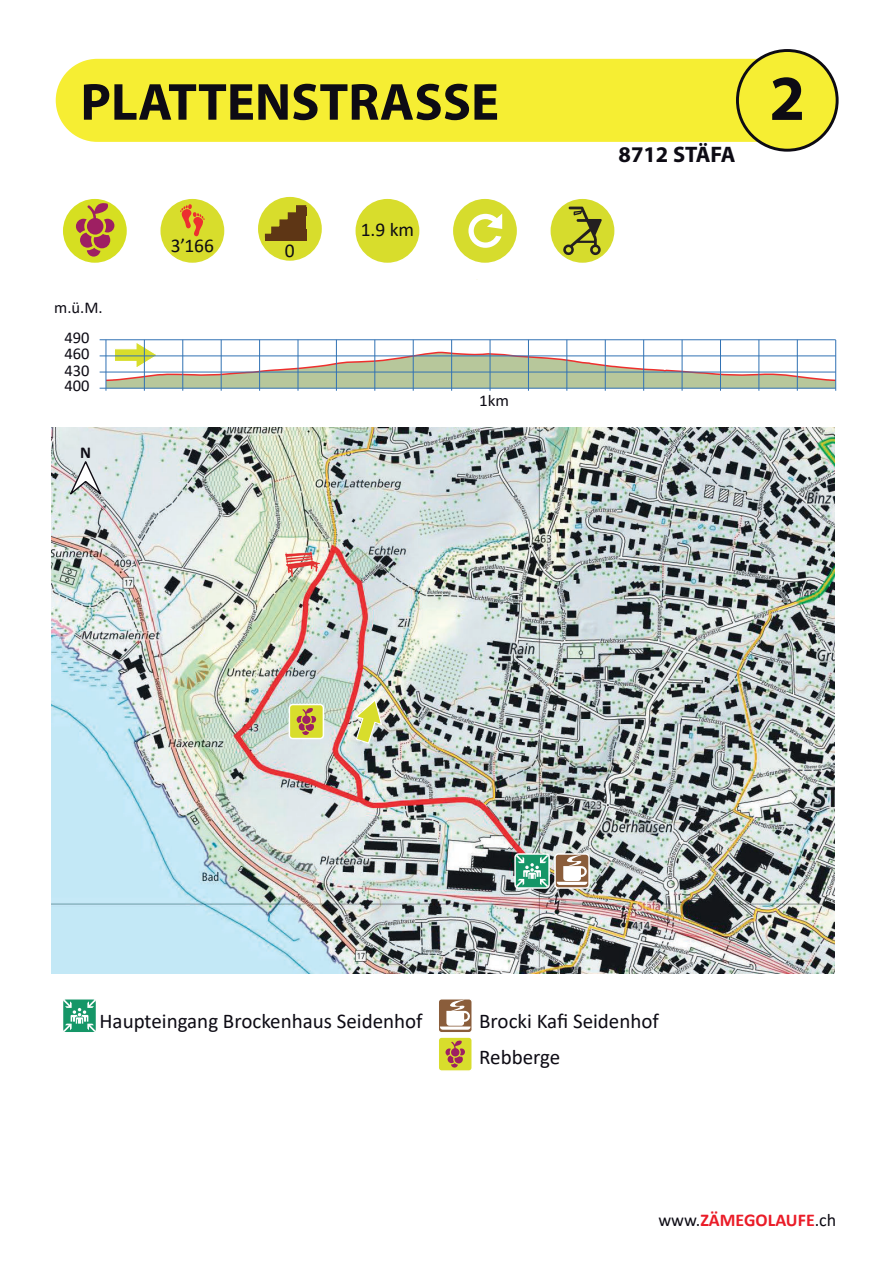
<style>
.page{position:relative;width:893px;height:1263px;background:#fff}
.page>*{position:absolute;margin:0;border:0;box-sizing:border-box;transform-origin:0 0}
.t1{font:700 64.5px "Myriad Pro";color:#0d0b14}
.t2{font:700 52.5px "Myriad Pro";color:#0d0b14}
.t3{font:700 22.5px "Myriad Pro";color:#0d0b14}
.t4{font:21px/36px "Calibri";color:#0d0b14}
.t5{font:19.5px "Calibri";color:#0d0b14}
.t6{font:700 18px "Calibri";color:#ea1c28}
.t7{font:700 16.65px "Calibri";color:#0d0b14}
.t8{font:16.5px "Calibri";color:#0d0b14}
.s1{font-weight:400;color:#0d0b14}
</style>
<div class="page">
<img style="left:52px;top:427px;width:783px;height:546px">
<svg style="left:354px;top:698px;width:29px;height:46px"></svg>
<div style="left:62px;top:998px;width:35px;height:35px;border:2px solid #fff;border-radius:3px"></div>
<svg style="left:63px;top:1000px;width:33px;height:32px"></svg>
<div style="left:514px;top:853px;width:36px;height:36px;border:2px solid #fff;border-radius:3px"></div>
<svg style="left:516px;top:855px;width:32px;height:32px"></svg>
<div style="left:437px;top:998px;width:36px;height:35px;border:2px solid #fff;border-radius:3px"></div>
<svg style="left:440px;top:999px;width:31px;height:31px"></svg>
<div style="left:555px;top:854px;width:34px;height:34px;background:#8a5d3b;border-radius:3px"></div>
<div style="left:554px;top:853px;width:36px;height:36px;border:2px solid #fff;border-radius:3px"></div>
<svg style="left:557px;top:855px;width:30px;height:30px"></svg>
<img style="left:285px;top:551px;width:34px;height:26px">
<div style="left:289px;top:704px;width:34px;height:34px;background:#d8dd2c;border-radius:3px"></div>
<div style="left:289px;top:704px;width:35px;height:35px;border:2px solid #fff;border-radius:3px"></div>
<svg style="left:297px;top:708px;width:19px;height:27px"></svg>
<div style="left:438px;top:1037px;width:34px;height:34px;background:#d8dd2c;border-radius:3px"></div>
<div style="left:437px;top:1036px;width:36px;height:36px;border:2px solid #fff;border-radius:3px"></div>
<svg style="left:445px;top:1040px;width:20px;height:27px"></svg>
<svg style="left:67px;top:458px;width:35px;height:41px"></svg>
<div style="left:356px;top:199px;width:63px;height:64px;background:#d8dd2c;border-radius:50%"></div>
<div style="left:160px;top:199px;width:64px;height:64px;background:#d8dd2c;border-radius:50%"></div>
<svg style="left:180px;top:204px;width:25px;height:32px"></svg>
<div style="left:258px;top:197px;width:64px;height:64px;background:#d8dd2c;border-radius:50%"></div>
<svg style="left:261px;top:203px;width:49px;height:37px"></svg>
<div style="left:265px;top:235px;width:41px;height:6px;background:#5e3615"></div>
<div style="left:274px;top:229px;width:32px;height:7px;background:#5e3615"></div>
<div style="left:282px;top:222px;width:24px;height:9px;background:#5e3615"></div>
<div style="left:291px;top:214px;width:15px;height:10px;background:#5e3615"></div>
<div style="left:298px;top:207px;width:8px;height:9px;background:#5e3615"></div>
<div style="left:551px;top:199px;width:63px;height:64px;background:#d6dc2d;border-radius:50%"></div>
<svg style="left:563px;top:207px;width:39px;height:48px"></svg>
<div style="left:453px;top:199px;width:64px;height:64px;background:#d6dc2d;border-radius:50%"></div>
<svg style="left:468px;top:214px;width:34px;height:34px"></svg>
<div style="left:63px;top:199px;width:64px;height:64px;background:#d6df21;border-radius:50%"></div>
<svg style="left:76px;top:201px;width:38px;height:56px"></svg>
<svg style="left:105px;top:340px;width:732px;height:48px"></svg>
<hr style="left:100px;top:388px;width:736px;height:1px;background:#3172b4">
<hr style="left:100px;top:372px;width:736px;height:1px;background:#3172b4">
<hr style="left:100px;top:356px;width:736px;height:1px;background:#3172b4">
<hr style="left:100px;top:339px;width:736px;height:1px;background:#3172b4">
<hr style="left:106px;top:340px;width:1px;height:51px;background:#3172b4">
<hr style="left:259px;top:340px;width:1px;height:51px;background:#3172b4">
<hr style="left:413px;top:340px;width:1px;height:51px;background:#3172b4">
<hr style="left:183px;top:340px;width:1px;height:51px;background:#3172b4">
<hr style="left:336px;top:340px;width:1px;height:51px;background:#3172b4">
<hr style="left:759px;top:340px;width:1px;height:51px;background:#3172b4">
<hr style="left:720px;top:340px;width:1px;height:51px;background:#3172b4">
<hr style="left:643px;top:340px;width:1px;height:51px;background:#3172b4">
<hr style="left:567px;top:340px;width:1px;height:51px;background:#3172b4">
<hr style="left:490px;top:340px;width:1px;height:51px;background:#3172b4">
<hr style="left:144px;top:340px;width:1px;height:51px;background:#3172b4">
<hr style="left:298px;top:340px;width:1px;height:51px;background:#3172b4">
<hr style="left:221px;top:340px;width:1px;height:51px;background:#3172b4">
<hr style="left:682px;top:340px;width:1px;height:51px;background:#3172b4">
<hr style="left:605px;top:340px;width:1px;height:51px;background:#3172b4">
<hr style="left:528px;top:340px;width:1px;height:51px;background:#3172b4">
<hr style="left:451px;top:340px;width:1px;height:51px;background:#3172b4">
<hr style="left:797px;top:340px;width:1px;height:51px;background:#3172b4">
<hr style="left:375px;top:340px;width:1px;height:51px;background:#3172b4">
<hr style="left:835px;top:340px;width:1px;height:51px;background:#3172b4">
<div style="left:56px;top:59px;width:703px;height:83px;background:#f6ee33"></div>
<div style="left:737px;top:51px;width:100px;height:99px;background:#f6ee33;border-radius:50%"></div>
<div style="left:736px;top:49px;width:103px;height:103px;border:3px solid #0d0b14;border-radius:50%"></div>
<h2 class="t2" style="left:80px;top:68px;width:420px">PLATTENSTRASSE</h2>
<h1 class="t1" style="left:769px;top:56px;width:37px">2</h1>
<p class="t3" style="left:618px;top:140px;width:119px">8712 STÄFA</p>
<p class="t8" style="left:54px;top:296px;width:50px">m.ü.M.</p>
<p class="t8" style="left:65px;top:326px;width:27px">490</p>
<p class="t8" style="left:65px;top:374px;width:27px">400</p>
<p class="t8" style="left:65px;top:342px;width:27px">460</p>
<p class="t8" style="left:65px;top:359px;width:27px">430</p>
<p class="t7" style="left:80px;top:441px;width:12px">N</p>
<p class="t5" style="left:171px;top:232px;width:45px">3’166</p>
<p class="t5" style="left:285px;top:237px;width:11px">0</p>
<p class="t5" style="left:361px;top:216px;width:55px">1.9 km</p>
<p class="t8" style="left:479px;top:389px;width:31px">1km</p>
<p class="t4" style="left:100px;top:1002px;width:325px">Haupteingang Brockenhaus Seidenhof</p>
<p class="t4" style="left:479px;top:1002px;width:181px">Brocki Kafi Seidenhof<br>Rebberge</p>
<p class="t6" style="left:658px;top:1207px;width:180px"><span class="s1">www.</span>ZÄMEGOLAUFE<span class="s1">.ch</span></p>
</div>
